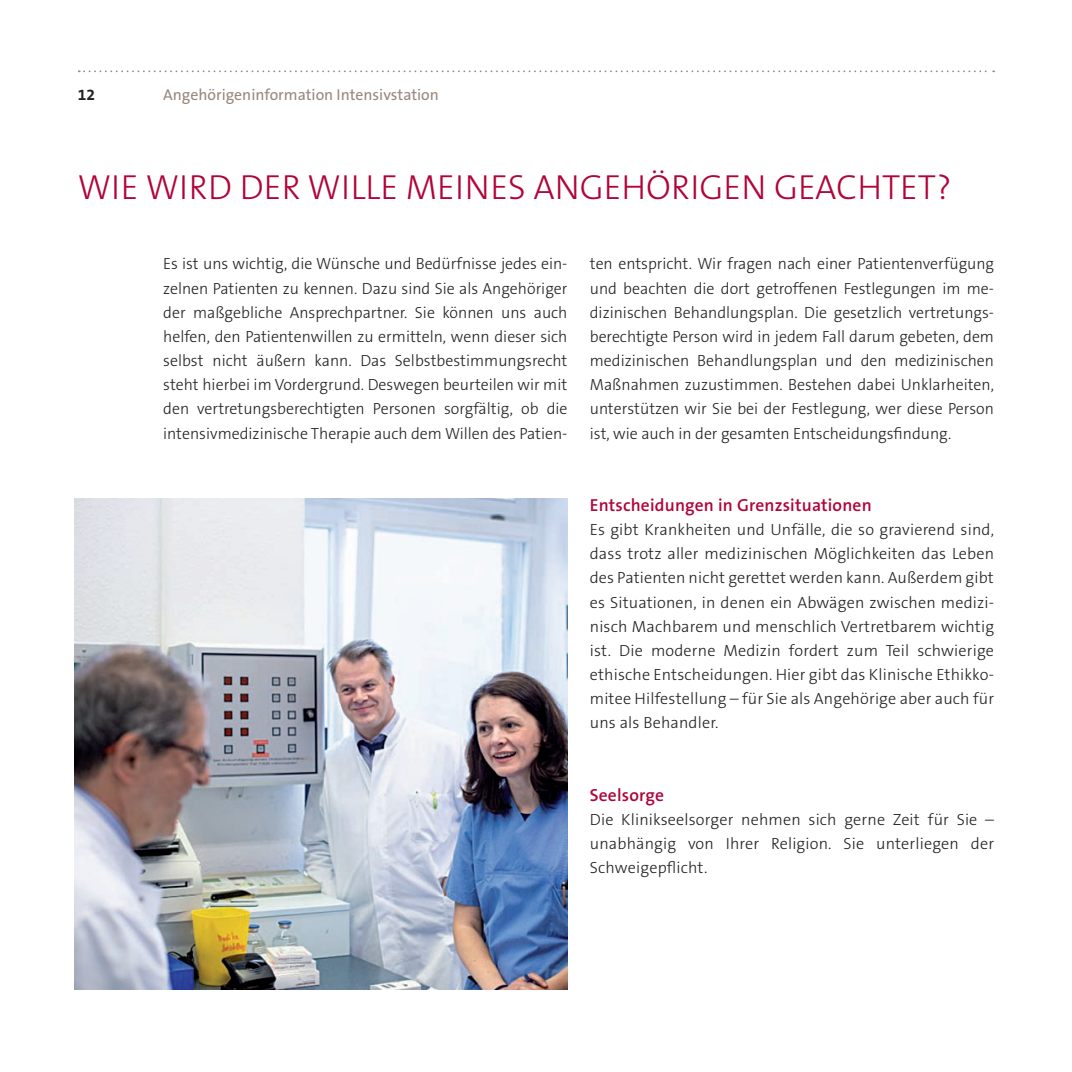
<style>
.page{position:relative;width:1072px;height:1072px;background:#fff}
.page>*{position:absolute;margin:0;border:0;box-sizing:border-box;transform-origin:0 0}
.t1{font:300 35px "The Sans B3";color:#b10439}
.t2{font:600 17.5px "The Sans B6";letter-spacing:.01em;color:#b10439}
.t3{font:300 16.1px/24.2px "The Sans B3";color:#231f20;text-align:justify}
.t4{font:15.75px "The Sans B5 Plain";color:#99877c}
.t5{font:700 15.75px "The Sans B7";color:#231f20}
</style>
<div class="page">
<svg style="left:79px;top:70px;width:915px;height:2px"></svg>
<img style="left:74px;top:498px;width:493px;height:491px">
<p class="t5" style="left:78px;top:86px;width:19px">12</p>
<p class="t4" style="left:163px;top:86px;width:277px">Angehörigeninformation Intensivstation</p>
<h1 class="t1" style="left:78px;top:168px;width:875px">Wie wird der Wille meines Angehörigen geachtet?</h1>
<p class="t3" style="left:163px;top:252px;width:406px">Es ist uns wichtig, die Wünsche und Bedürfnisse jedes ein&shy;zelnen Patienten zu kennen. Dazu sind Sie als Angehöriger der maßgebliche Ansprechpartner. Sie können uns auch helfen, den Patientenwillen zu ermitteln, wenn dieser sich selbst nicht äußern kann. Das Selbstbestimmungsrecht steht hierbei im Vordergrund. Deswegen beurteilen wir mit den vertretungsberechtigten Personen sorgfältig, ob die intensivmedizinische Therapie auch dem Willen des Patien-</p>
<p class="t3" style="left:590px;top:252px;width:406px">ten entspricht. Wir fragen nach einer Patientenverfügung und beachten die dort getroffenen Festlegungen im me&shy;dizinischen Behandlungsplan. Die gesetzlich vertretungs&shy;berechtigte Person wird in jedem Fall darum gebeten, dem medizinischen Behandlungsplan und den medizinischen Maßnahmen zuzustimmen. Bestehen dabei Unklarheiten, unterstützen wir Sie bei der Festlegung, wer diese Person ist, wie auch in der gesamten E ntscheidungsfindung.</p>
<p class="t2" style="left:590px;top:495px;width:283px">Entscheidungen in Grenzsituationen</p>
<p class="t3" style="left:590px;top:518px;width:406px">Es gibt Krankheiten und Unfälle, die so gravierend sind, dass trotz aller medizinischen Möglichkeiten das Leben des Patienten nicht gerettet werden kann. Außerdem gibt es Situationen, in denen ein Abwägen zwischen medizi&shy;nisch Machbarem und menschlich Vertretbarem wichtig ist. Die moderne Medizin fordert zum Teil schwierige ethische E ntscheidungen. H ier gibt das Klinische Ethikko&shy;mitee H ilfestellung – für Sie als Angehörige aber auch für uns als Behandler.</p>
<p class="t2" style="left:590px;top:785px;width:76px">Seelsorge</p>
<p class="t3" style="left:590px;top:808px;width:406px">Die Klinikseelsorger nehmen sich gerne Zeit für Sie – unabhängig von I hrer Religion. Sie unterliegen der Schweigepflicht.</p>
</div>
